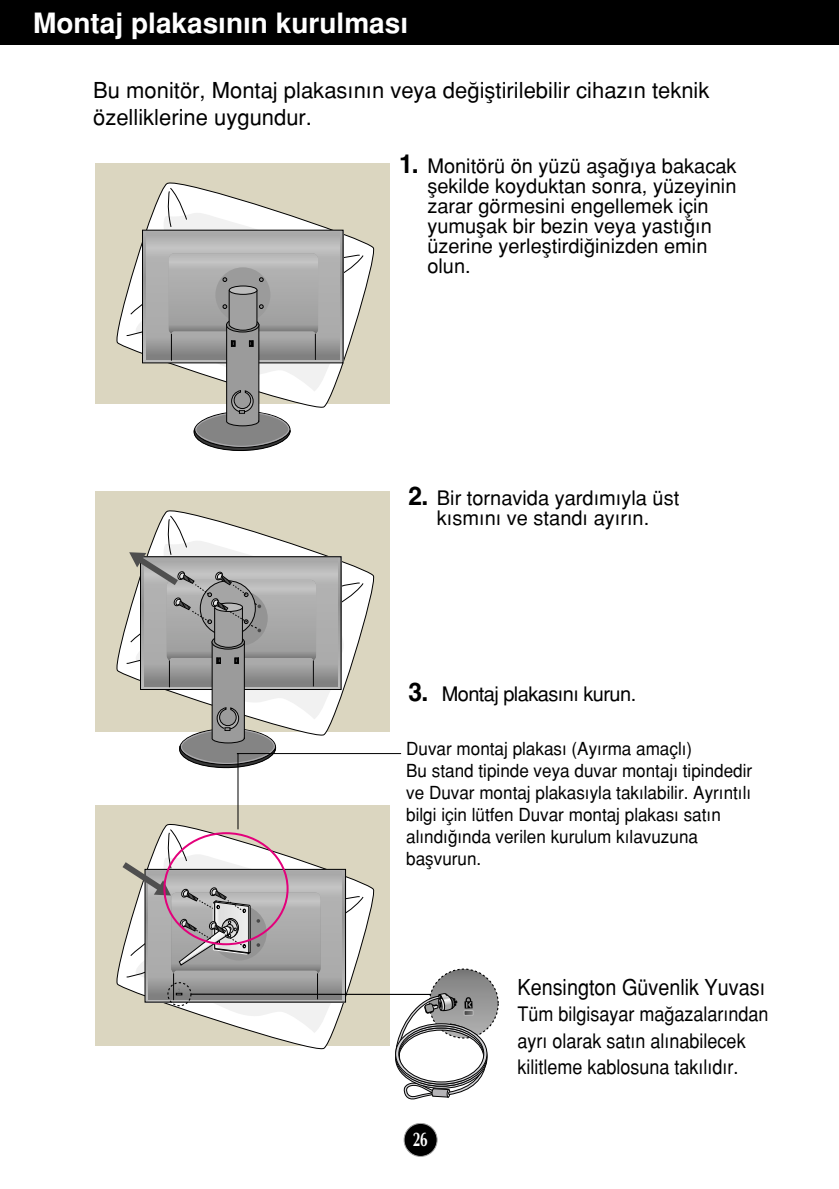
<style>
.page{position:relative;width:839px;height:1189px;background:#fff}
.page>*{position:absolute;margin:0;border:0;box-sizing:border-box;transform-origin:0 0}
.t1{font:28px "Helvetica Turk B";color:#fff}
.t2{font:22px/26.4px "Helvetica Turk";color:#000}
.t3{font:22px "Helvetica Turk";color:#000;scale:.9 1}
.t4{font:20px/20px "Helvetica Turk";color:#000}
.t5{font:20px/26px "Helvetica Turk";color:#000;scale:.9 1}
.t6{font:20px "Helvetica Turk";letter-spacing:-.03em;color:#000}
.t7{font:700 20px "Optima";color:#fff;scale:.7 1}
.t8{font:18px/22px "Helvetica Turk";color:#000;scale:.95 1}
.s1{font-family:"Helvetica";font-weight:700;font-size:26px}
</style>
<div class="page">
<div style="left:404px;top:1123px;width:33px;height:33px;background:#000;border-radius:50%"></div>
<div style="left:403px;top:1123px;width:34px;height:34px;border:2px solid #a5a5a5;border-radius:50%"></div>
<div style="left:0;top:0;width:839px;height:45px;background:#000"></div>
<div style="left:95px;top:163px;width:294px;height:241px;background:#dbd6c0"></div>
<svg style="left:116px;top:182px;width:259px;height:166px"></svg>
<div style="left:95px;top:491px;width:294px;height:241px;background:#dbd6c0"></div>
<svg style="left:116px;top:510px;width:259px;height:166px"></svg>
<div style="left:95px;top:804px;width:294px;height:241px;background:#dbd6c0"></div>
<svg style="left:111px;top:817px;width:267px;height:233px"></svg>
<svg style="left:126px;top:188px;width:237px;height:263px"></svg>
<svg style="left:126px;top:515px;width:237px;height:254px"></svg>
<svg style="left:429px;top:969px;width:69px;height:69px"></svg>
<svg style="left:395px;top:993px;width:93px;height:106px"></svg>
<hr style="left:191px;top:993px;width:239px;height:2px;background:#000">
<hr style="left:237px;top:753px;width:1px;height:76px;background:#000">
<hr style="left:237px;top:753px;width:164px;height:1px;background:#000">
<svg style="left:122px;top:829px;width:241px;height:204px"></svg>
<h1 class="t1" style="left:33px;top:13px;width:376px">Montaj plakas›n›n kurulmas›</h1>
<p class="t2" style="left:93px;top:81px;width:618px">Bu monitör, Montaj plakas›n›n veya de¤ifltirilebilir cihaz›n teknik özelliklerine uygundur.</p>
<p class="t4" style="left:427px;top:159px;width:310px;text-indent:-28px"><span class="s1">1.</span> Monitörü ön yüzü afla¤›ya bakacak flekilde koyduktan sonra, yüzeyinin zarar görmesini engellemek için yumuflak bir bezin veya yast›¤›n üzerine yerlefltirdi¤inizden emin olun.</p>
<p class="t4" style="left:408px;top:491px;width:272px;text-align:center"><span class="s1">2.</span> Bir tornavida yard›m›yla üst k›sm›n› ve stand› ay›r›n.</p>
<p class="t6" style="left:408px;top:687px;width:229px"><span class="s1">3.</span> Montaj plakas›n› kurun.</p>
<p class="t8" style="left:406px;top:740px;width:366px">Duvar montaj plakas› (Ay›rma amaçl›)<br>Bu stand tipinde veya duvar montaj› tipindedir ve Duvar montaj plakas›yla tak›labilir. Ayr›nt›l› bilgi için lütfen Duvar montaj plakas› sat›n al›nd›¤›nda verilen kurulum k›lavuzuna baflvurun.</p>
<p class="t7" style="left:413px;top:1131px;width:23px">26</p>
<p class="t3" style="left:517px;top:980px;width:277px">Kensington Güvenlik Yuvas›</p>
<p class="t5" style="left:517px;top:1004px;width:280px">Tüm bilgisayar ma¤azalar›ndan ayr› olarak sat›n al›nabilecek kilitleme kablosuna tak›l›d›r.</p>
</div>
